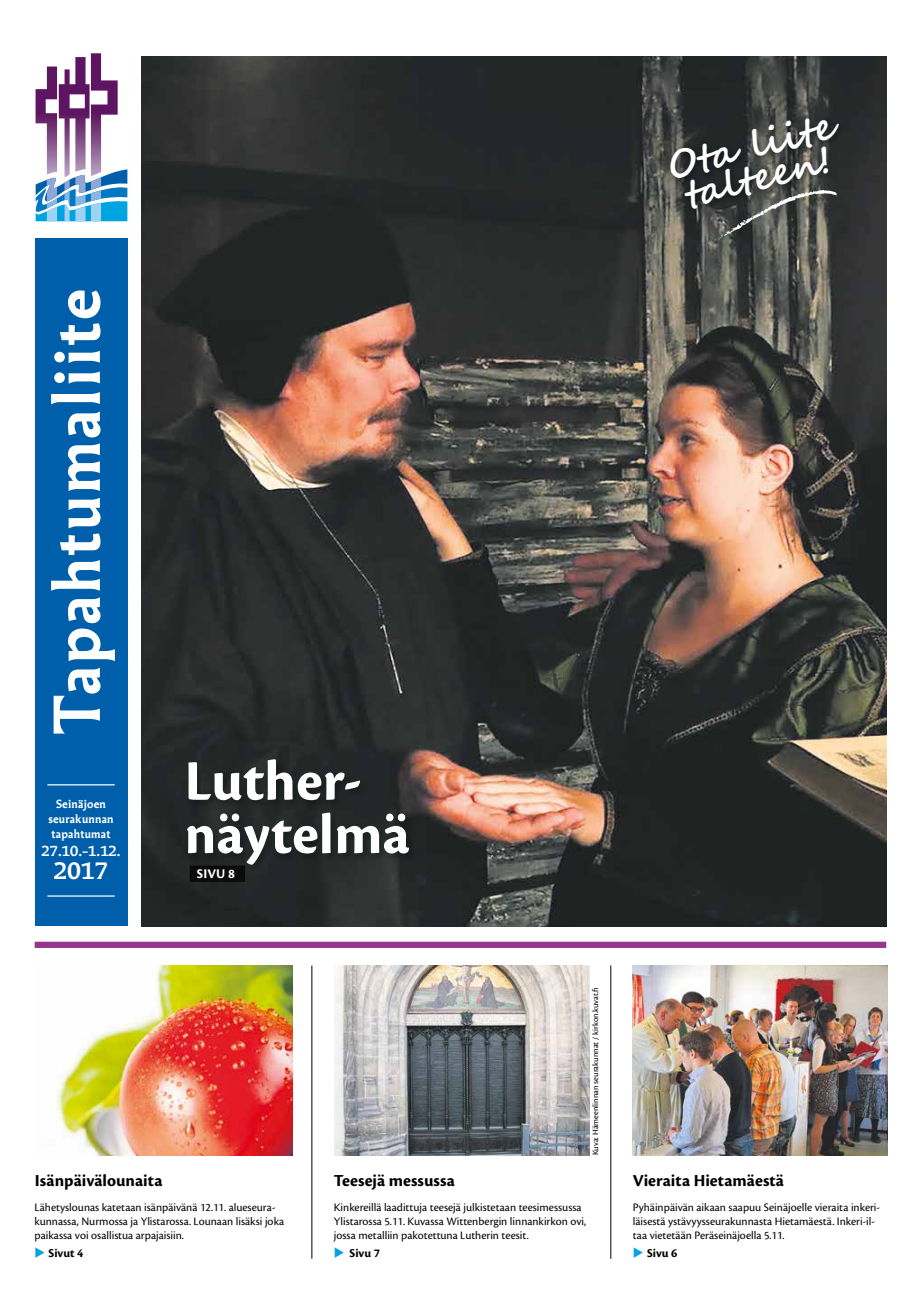
<style>
.page{position:relative;width:922px;height:1312px;background:#fff}
.page>*{position:absolute;margin:0;border:0;box-sizing:border-box;transform-origin:0 0}
.t1{font:700 62.5px "Martti Display";letter-spacing:.03em;color:#fff}
.t2{font:700 59.25px/53.4px "Cronos Pro";letter-spacing:-.005em;color:#fff}
.t3{font:700 37.75px/32.2px "Segoe Script";color:#fff}
.t4{font:700 22.5px "Martti";color:#fff}
.t5{font:700 17.5px "Cronos Pro";letter-spacing:.005em;color:#000}
.t6{font:700 13.75px "Martti";color:#fff}
.t7{font:700 13.75px "Cronos Pro";color:#fff}
.t8{font:700 12.5px "Cronos Pro";letter-spacing:.005em;color:#000}
.t9{font:11.88px/13.8px "Cronos Pro";color:#000}
.t10{font:700 11.25px/15px "Martti";letter-spacing:.015em;color:#fff;text-align:center}
.t11{font:8.75px "Cronos Pro";color:#000}
.s1{color:#00a4e1}
</style>
<div class="page">
<img style="left:141px;top:56px;width:745px;height:870px">
<img style="left:56px;top:965px;width:236px;height:190px">
<img style="left:334px;top:965px;width:255px;height:190px">
<img style="left:632px;top:965px;width:255px;height:189px">
<hr style="left:610px;top:965px;width:1px;height:293px;background:#000">
<hr style="left:311px;top:965px;width:1px;height:293px;background:#000">
<div style="left:35px;top:238px;width:92px;height:688px;background:#005fab"></div>
<div style="left:184px;top:756px;width:235px;height:118px;background:#232626"></div>
<div style="left:190px;top:865px;width:55px;height:16px;background:#0a0a0a"></div>
<div style="left:665px;top:113px;width:181px;height:105px;background:#000;opacity:.5"></div>
<svg style="left:703px;top:190px;width:133px;height:57px;background:#555754"></svg>
<div style="left:35px;top:941px;width:851px;height:6px;background:#96368b"></div>
<hr style="left:47px;top:784px;width:68px;height:1px;background:#fff">
<hr style="left:47px;top:895px;width:68px;height:1px;background:#fff">
<svg style="left:35px;top:53px;width:92px;height:168px"></svg>
<h1 class="t1" style="left:42px;top:734px;width:447px;rotate:-90deg">Tapahtumaliite</h1>
<p class="t10" style="left:48px;top:795px;width:67px">Seinäjoen seurakunnan tapahtumat</p>
<p class="t6" style="left:41px;top:842px;width:81px">27.10.–1.12.</p>
<h3 class="t4" style="left:54px;top:855px;width:56px">2017</h3>
<h2 class="t2" style="left:184px;top:755px;width:227px">Luther&shy;näytelmä</h2>
<p class="t7" style="left:197px;top:866px;width:40px">SIVU 8</p>
<h3 class="t3" style="left:664px;top:151px;width:171px;rotate:-14deg">Ota liite talteen!</h3>
<p class="t11" style="left:590px;top:1155px;width:169px;rotate:-90deg">Kuva: Hämeenlinnan seurakunnat / kirkon.kuvat.fi</p>
<h3 class="t5" style="left:35px;top:1169px;width:129px">Isänpäivälounaita</h3>
<p class="t9" style="left:34px;top:1200px;width:251px">Lähetyslounas katetaan isänpäivänä 12.11. alueseura&shy;kunnassa, Nurmossa ja Ylistarossa. Lounaan lisäksi joka paikassa voi osallistua arpajaisiin.</p>
<p class="t8" style="left:34px;top:1245px;width:50px"><span class="s1">◆</span> Sivut 4</p>
<h3 class="t5" style="left:334px;top:1169px;width:122px">Teesejä messussa</h3>
<h3 class="t5" style="left:632px;top:1169px;width:153px">Vieraita Hietamäestä</h3>
<p class="t9" style="left:334px;top:1200px;width:254px">Kinkereillä laadittuja teesejä julkistetaan teesimessussa<br>Ylistarossa 5.11. Kuvassa Wittenbergin linnankirkon ovi, jossa metalliin pakotettuna Lutherin teesit.</p>
<p class="t8" style="left:334px;top:1245px;width:48px"><span class="s1">◆</span> Sivu 7</p>
<p class="t9" style="left:632px;top:1200px;width:249px">Pyhäinpäivän aikaan saapuu Seinäjoelle vieraita inkeri&shy;läisestä ystävyysseurakunnasta Hietamäestä. Inkeri-il&shy;taa vietetään Peräseinäjoella 5.11.</p>
<p class="t8" style="left:632px;top:1245px;width:46px"><span class="s1">◆</span> Sivu 6</p>
</div>
